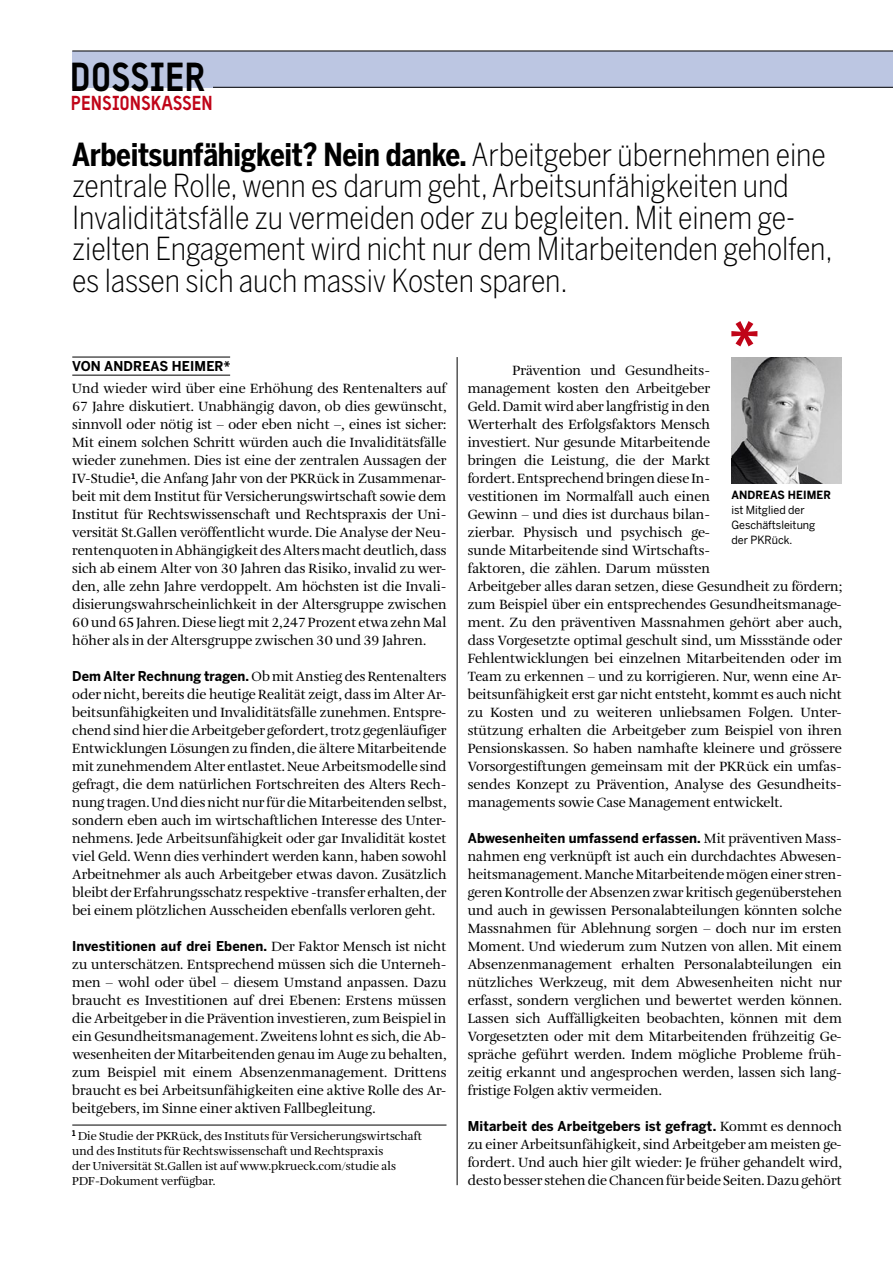
<style>
.page{position:relative;width:893px;height:1263px;background:#fff}
.page>*{position:absolute;margin:0;border:0;box-sizing:border-box;transform-origin:0 0}
.t1{font:900 39px "Typestar";letter-spacing:-.015em;color:#000;scale:.95 1}
.t2{font:300 31.5px/31.5px "Benton Sans Cond";letter-spacing:-.005em;color:#000}
.t3{font:900 19.5px "Typestar";color:#c00418;scale:.95 1}
.t4{font:13.8px/18px "Amalia Pro";color:#000}
.t5{font:700 13.5px "Benton Sans";letter-spacing:.01em;color:#000;scale:.95 1}
.t6{font:12px/15px "Amalia Pro";color:#000}
.t7{font:11.25px/15px "Benton Sans";color:#000;scale:.95 1}
.t8{font:700 11.25px "Benton Sans";letter-spacing:.01em;color:#000;scale:.95 1}
.s1{font-weight:700}
.s2{font-family:"Benton Sans";font-weight:700;font-size:13.5px}
.s3{font-family:"Amalia Pro";font-weight:400;font-size:13.8px}
</style>
<div class="page">
<div style="left:72px;top:51px;width:821px;height:36px;background:#bcc6e2"></div>
<hr style="left:72px;top:51px;width:821px;height:1px;background:#000">
<hr style="left:213px;top:87px;width:680px;height:1px;background:#000">
<hr style="left:72px;top:357px;width:158px;height:1px;background:#000">
<hr style="left:72px;top:375px;width:158px;height:1px;background:#000">
<hr style="left:457px;top:357px;width:1px;height:828px;background:#000">
<img style="left:731px;top:357px;width:111px;height:126px">
<svg style="left:731px;top:321px;width:26px;height:25px"></svg>
<hr style="left:72px;top:1125px;width:374px;height:1px;background:#000">
<h1 class="t1" style="left:70px;top:53px;width:144px">DOSSIER</h1>
<h3 class="t3" style="left:71px;top:91px;width:151px">PENSIONSKASSEN</h3>
<p class="t2" style="left:72px;top:139px;width:762px"><span class="s1">Arbeitsunfähigkeit? Nein danke.</span> Arbeitgeber übernehmen eine zentrale Rolle, wenn es darum geht, Arbeitsunfähigkeiten und Invaliditätsfälle zu vermeiden oder zu begleiten. Mit einem ge&shy;zielten Engagement wird nicht nur dem Mitarbeitenden geholfen, es lassen sich auch massiv Kosten sparen.</p>
<p class="t5" style="left:72px;top:358px;width:168px">Von Andreas Heimer*</p>
<p class="t4" style="left:72px;top:380px;width:376px">Und wieder wird über eine Erhöhung des Rentenalters auf 67 Jahre diskutiert. Unabhängig davon, ob dies gewünscht, sinnvoll oder nötig ist – oder eben nicht –, eines ist sicher:<br>Mit einem solchen Schritt würden auch die Invaliditätsfälle wieder zunehmen. Dies ist eine der zentralen Aussagen der IV-Studie<sup>1</sup>, die Anfang Jahr von der PKRück in Zusammenar&shy;beit mit dem Institut für Versicherungswirtschaft sowie dem Institut für Rechtswissenschaft und Rechtspraxis der Uni&shy;versität St.Gallen veröffentlicht wurde. Die Analyse der Neu&shy;rentenquoteninAbhängigkeitdesAltersmachtdeutlich,dass sich ab einem Alter von 30 Jahren das Risiko, invalid zu wer&shy;den, alle zehn Jahre verdoppelt. Am höchsten ist die Invali&shy;disierungswahrscheinlichkeit in der Altersgruppe zwischen 60und65 Jahren.Diese liegtmit 2,247 Prozent etwa zehnMal höher als in der Altersgruppe zwischen 30 und 39 Jahren.</p>
<p class="t4" style="left:72px;top:668px;width:376px;text-align:justify"><span class="s2">Dem Alter Rechnung tragen.</span> ObmitAnstiegdesRentenalters oder nicht, bereits die heutige Realität zeigt, dass im Alter Ar&shy;beitsunfähigkeiten und Invaliditätsfälle zunehmen. Entspre&shy;chend sind hier die Arbeitgeber gefordert, trotz gegenläufiger Entwicklungen Lösungen zu finden, die ältere Mitarbeitende mit zunehmendem Alter entlastet. Neue Arbeitsmodelle sind gefragt, die dem natürlichen Fortschreiten des Alters Rech&shy;nung tragen. Unddiesnichtnur fürdieMitarbeitendenselbst, sondern eben auch im wirtschaftlichen Interesse des Unter&shy;nehmens. Jede Arbeitsunfähigkeit oder gar Invalidität kostet viel Geld. Wenn dies verhindert werden kann, haben sowohl Arbeitnehmer als auch Arbeitgeber etwas davon. Zusätzlich bleibt derErfahrungsschatz respektive -transfer erhalten, der bei -einem plötzlichen Ausscheiden ebenfalls verloren geht.</p>
<p class="t5" style="left:72px;top:938px;width:395px">I nvestitionen auf drei Ebenen. <span class="s3">Der Faktor Mensch ist nicht</span></p>
<p class="t4" style="left:72px;top:956px;width:376px;text-align:justify">zu unterschätzen. Entsprechend müssen sich die Unterneh&shy;men – wohl oder übel – diesem Umstand anpassen. Dazu braucht es Investitionen auf drei Ebenen: Erstens müssen die Arbeitgeber in die Prävention investieren, zum Beispiel in ein Gesundheitsmanagement. Zweitens lohnt es sich, die Ab&shy;wesenheiten der Mitarbeitenden genau im Auge zu behalten, zum Beispiel mit einem Absenzenmanagement. Drittens braucht es bei Arbeitsunfähigkeiten eine aktive Rolle des Ar&shy;beitgebers, im Sinne einer aktiven Fallbegleitung.</p>
<p class="t6" style="left:72px;top:1129px;width:351px"><sup>1</sup> Die Studie der PKRück, des Instituts für Versicherungswirtschaft und des Instituts für Rechtswissenschaft und Rechtspraxis<br>der Universität St.Gallen ist auf www.pkrueck.com/studie als PDF-Dokument verfügbar.</p>
<p class="t4" style="left:468px;top:362px;width:376px;text-indent:45px">Prävention und Gesundheits-<br>management kosten den Arbeitgeber<br>Geld. Damit wird aber langfristig in den<br>Werterhalt des Erfolgsfaktors Mensch<br>investiert. Nur gesunde Mitarbeitende<br>bringen die Leistung, die der Markt<br>fordert. Entsprechend bringen diese In-<br>vestitionen im Normalfall auch einen<br>Gewinn – und dies ist durchaus bilan-<br>zierbar. Physisch und psychisch ge-<br>sunde Mitarbeitende sind Wirtschafts-<br>faktoren, die zählen. Darum müssten<br>Arbeitgeber alles daran setzen, diese Gesundheit zu fördern; zum Beispiel über ein entsprechendes Gesundheitsmanage&shy;ment. Zu den präventiven Massnahmen gehört aber auch, dass Vorgesetzte optimal geschult sind, um Missstände oder Fehlentwicklungen bei einzelnen Mitarbeitenden oder im Team zu erkennen – und zu korrigieren. Nur, wenn eine Ar&shy;beitsunfähigkeit erst gar nicht entsteht, kommt es auch nicht zu Kosten und zu weiteren unliebsamen Folgen. Unter&shy;stützung erhalten die Arbeitgeber zum Beispiel von ihren Pensionskassen. So haben namhafte kleinere und grössere Vorsorgestiftungen gemeinsam mit der PKRück ein umfas&shy;sendes Konzept zu Prävention, Analyse des Gesundheits&shy;managements sowie Case Management entwickelt.</p>
<p class="t5" style="left:468px;top:830px;width:395px">Abwesenheiten umfassend erfassen. <span class="s3">Mit präventiven Mass-</span></p>
<p class="t4" style="left:468px;top:848px;width:376px">nahmen eng verknüpft ist auch ein durchdachtes Abwesen&shy;heitsmanagement.MancheMitarbeitendemögeneiner stren&shy;geren Kontrolle der Absenzen zwar kritisch gegenüberstehen und auch in gewissen Personalabteilungen könnten solche Massnahmen für Ablehnung sorgen – doch nur im ersten Moment. Und wiederum zum Nutzen von allen. Mit einem Absenzenmanagement erhalten Personalabteilungen ein nützliches Werkzeug, mit dem Abwesenheiten nicht nur erfasst, sondern verglichen und bewertet werden können.<br>Lassen sich Auffälligkeiten beobachten, können mit dem Vorgesetzten oder mit dem Mitarbeitenden frühzeitig Ge&shy;spräche geführt werden. Indem mögliche Probleme früh&shy;zeitig erkannt und angesprochen werden, lassen sich lang&shy;fristige Folgen aktiv vermeiden.</p>
<p class="t5" style="left:468px;top:1118px;width:395px">Mitarbeit des Arbeitgebers ist gefragt. <span class="s3">Kommt es dennoch</span></p>
<p class="t4" style="left:468px;top:1136px;width:376px;text-align:justify">zu einer Arbeitsunfähigkeit, sind Arbeitgeber am meisten ge&shy;fordert. Und auch hier gilt wieder: Je früher gehandelt wird, desto besser stehendieChancenfür beide Seiten.Dazugehört</p>
<p class="t8" style="left:731px;top:489px;width:106px">Andreas Heimer</p>
<p class="t7" style="left:731px;top:503px;width:90px">ist Mitglied der<br>Geschäftsleitung der PKRück.</p>
</div>
